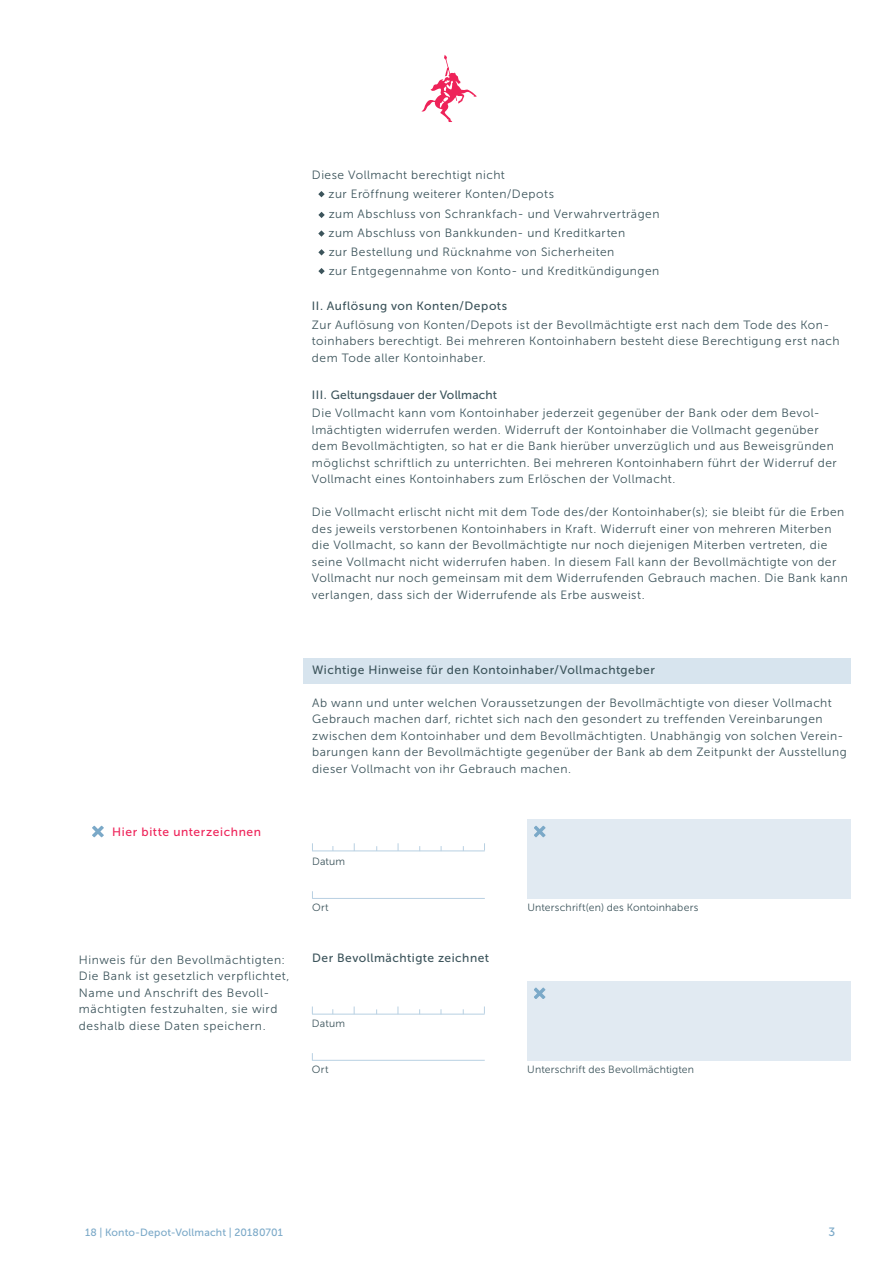
<style>
.page{position:relative;width:893px;height:1263px;background:#fff}
.page>*{position:absolute;margin:0;border:0;box-sizing:border-box;transform-origin:0 0}
.Lauftext_Museo{font:12px/16.5px "Museo Sans 300";letter-spacing:.045em;color:#3c545b}
.Lauftext_Museo-2{font:12px "Museo Sans 500";letter-spacing:.04em;color:#3c545b}
.Lauftext_Museo-3{font:12px "Museo Sans 500";letter-spacing:.015em;color:#3c545b}
.Lauftext_10ptabstand{font:12px "Museo Sans 500";letter-spacing:.055em;color:#ee2359}
.t1{font:12px "Museo Sans 500";color:#7ba9c8}
.Formtext7pt_Museo{font:10.5px "Museo Sans 300";letter-spacing:.015em;color:#3c545b}
.t2{font:10.5px "Museo Sans 500";letter-spacing:.015em;color:#7ba9c8}
.Formtextklein{font:10.5px "Museo Sans 300";letter-spacing:.015em;color:#3c545b}
</style>
<div class="page">
<svg style="left:421px;top:55px;width:56px;height:67px"></svg>
<div style="left:303px;top:658px;width:547px;height:26px;background:#d7e4ee"></div>
<div style="left:527px;top:819px;width:323px;height:80px;background:#e1eaf2"></div>
<div style="left:527px;top:981px;width:323px;height:80px;background:#e1eaf2"></div>
<hr style="left:312px;top:898px;width:173px;height:1px;background:#b8d0e2">
<hr style="left:312px;top:1060px;width:173px;height:1px;background:#b8d0e2">
<svg style="left:534px;top:825px;width:12px;height:13px"></svg>
<svg style="left:534px;top:987px;width:12px;height:12px"></svg>
<svg style="left:92px;top:825px;width:12px;height:13px"></svg>
<svg style="left:318px;top:191px;width:7px;height:6px"></svg>
<svg style="left:318px;top:212px;width:7px;height:6px"></svg>
<svg style="left:318px;top:230px;width:7px;height:7px"></svg>
<svg style="left:318px;top:249px;width:7px;height:6px"></svg>
<svg style="left:318px;top:268px;width:7px;height:6px"></svg>
<hr style="left:312px;top:850px;width:173px;height:1px;background:#b8d0e2">
<hr style="left:312px;top:1014px;width:173px;height:1px;background:#b8d0e2">
<p class="Lauftext_Museo" style="left:312px;top:167px;width:195px">Diese Vollmacht berechtigt nicht</p>
<p class="Lauftext_Museo" style="left:329px;top:185px;width:227px">zur Eröffnung weiterer Konten/Depots</p>
<p class="Lauftext_Museo" style="left:329px;top:206px;width:332px">zum Abschluss von Schrankfach- und Verwahrverträgen</p>
<p class="Lauftext_Museo" style="left:329px;top:225px;width:298px">zum Abschluss von Bankkunden- und Kreditkarten</p>
<p class="Lauftext_Museo" style="left:329px;top:244px;width:287px">zur Bestellung und Rücknahme von Sicherheiten</p>
<p class="Lauftext_Museo" style="left:329px;top:262px;width:332px">zur Entgegennahme von Konto- und Kreditkündigungen</p>
<p class="Lauftext_Museo-2" style="left:312px;top:300px;width:197px">II. Auflösung von Konten/Depots</p>
<p class="Lauftext_Museo" style="left:312px;top:316px;width:529px">Zur Auflösung von Konten/Depots ist der Bevollmächtigte erst nach dem Tode des Kon&shy;toinhabers berechtigt. Bei mehreren Kontoinhabern besteht diese Berechtigung erst nach dem Tode aller Kontoinhaber.</p>
<p class="Lauftext_Museo-3" style="left:312px;top:388px;width:187px">III. Geltungsdauer der Vollmacht</p>
<p class="Lauftext_Museo" style="left:312px;top:405px;width:526px">Die Vollmacht kann vom Kontoinhaber jederzeit gegenüber der Bank oder dem Bevol&shy;lmächtigten widerrufen werden. Widerruft der Kontoinhaber die Vollmacht gegenüber dem Bevollmächtigten, so hat er die Bank hierüber unverzüglich und aus Beweisgründen möglichst schriftlich zu unterrichten. Bei mehreren Kontoinhabern führt der Widerruf der Vollmacht eines Kontoinhabers zum Erlöschen der Vollmacht.</p>
<p class="Lauftext_Museo" style="left:312px;top:504px;width:538px">Die Vollmacht erlischt nicht mit dem Tode des/der Kontoinhaber(s); sie bleibt für die Erben des jeweils verstorbenen Kontoinhabers in Kraft. Widerruft einer von mehreren Miterben die Vollmacht, so kann der Bevollmächtigte nur noch diejenigen Miterben vertreten, die seine Vollmacht nicht widerrufen haben. In diesem Fall kann der Bevollmächtigte von der Vollmacht nur noch gemeinsam mit dem Widerrufenden Gebrauch machen. Die Bank kann verlangen, dass sich der Widerrufende als Erbe ausweist.</p>
<p class="Lauftext_10ptabstand" style="left:112px;top:825px;width:150px">Hier bitte unterzeichnen</p>
<p class="Lauftext_Museo" style="left:79px;top:951px;width:212px">Hinweis für den Bevollmächtigten:<br>Die Bank ist gesetzlich verpflichtet, Name und Anschrift des Bevoll&shy;mächtigten festzuhalten, sie wird deshalb diese Daten speichern.</p>
<p class="Lauftext_Museo-2" style="left:312px;top:663px;width:344px">Wichtige Hinweise für den Kontoinhaber/Vollmachtgeber</p>
<p class="Lauftext_Museo" style="left:312px;top:694px;width:536px">Ab wann und unter welchen Voraussetzungen der Bevollmächtigte von dieser Vollmacht Gebrauch machen darf, richtet sich nach den gesondert zu treffenden Vereinbarungen zwischen dem Kontoinhaber und dem Bevollmächtigten. Unabhängig von solchen Verein&shy;barungen kann der Bevollmächtigte gegenüber der Bank ab dem Zeitpunkt der Ausstellung dieser Vollmacht von ihr Gebrauch machen.</p>
<p class="Formtextklein" style="left:312px;top:855px;width:35px">Datum</p>
<p class="Formtextklein" style="left:312px;top:902px;width:18px">Ort</p>
<p class="Lauftext_Museo-2" style="left:312px;top:951px;width:179px">Der Bevollmächtigte zeichnet</p>
<p class="Formtextklein" style="left:312px;top:1017px;width:35px">Datum</p>
<p class="Formtextklein" style="left:312px;top:1063px;width:18px">Ort</p>
<p class="Formtext7pt_Museo" style="left:527px;top:902px;width:172px">Unterschrift(en) des Kontoinhabers</p>
<p class="Formtext7pt_Museo" style="left:527px;top:1063px;width:168px">Unterschrift des Bevollmächtigten</p>
<p class="t2" style="left:85px;top:1226px;width:199px">18 | Konto-Depot-Vollmacht | 20180701</p>
<p class="t1" style="left:828px;top:1225px;width:8px">3</p>
</div>
